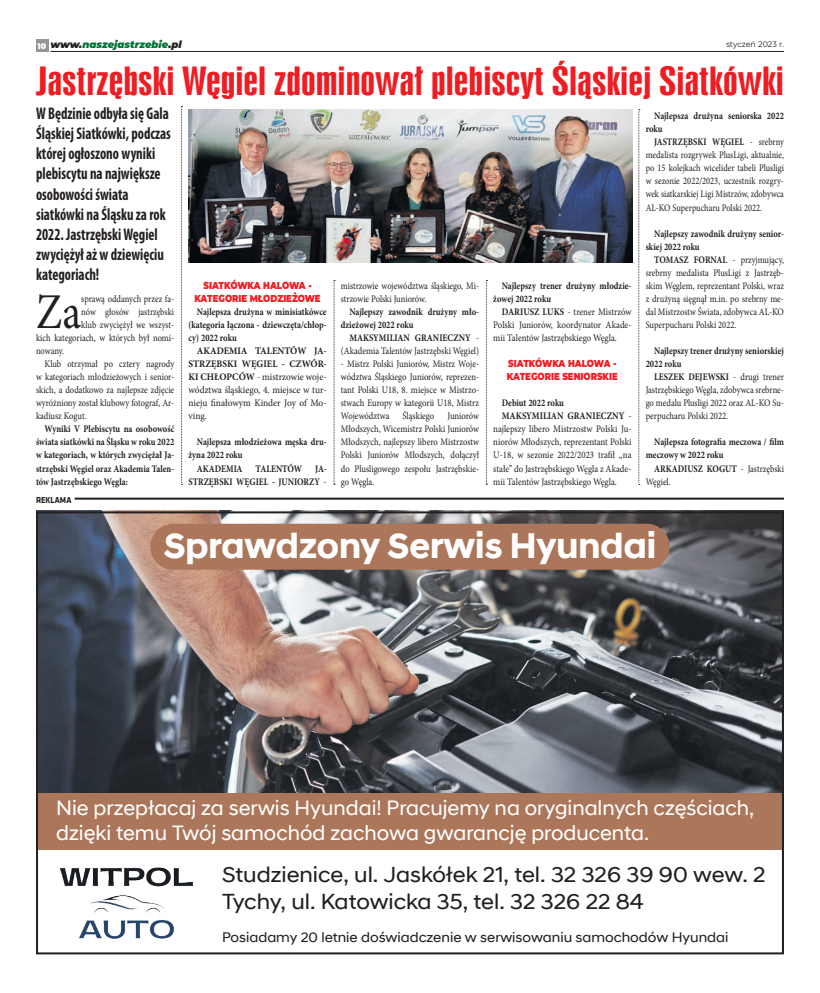
<style>
.page{position:relative;width:820px;height:993px;background:#fff}
.page>*{position:absolute;margin:0;border:0;box-sizing:border-box;transform-origin:0 0}
.Tekst{font:50.1px "Minion Pro";color:#231f20;scale:.85 1}
.tytul_maly{font:36.4px "Swis 924 EU";color:#ee1d23;scale:1.26 1}
.t1{font:700 36px "Hyundai Sans Head Office";color:#fff}
.t2{font:22px "Hyundai Sans Head Office";color:#231f20;scale:1.04 1}
.t3{font:21px "Hyundai Sans Head Office";color:#fff}
.Tekst-2{font:700 condensed 16.9px/20.1px "Myriad Pro";color:#231f20;scale:.85 1}
.t4{font:14px "Hyundai Sans Head Office";color:#231f20;scale:1.04 1}
.Tekst-3{font:10px/13px "Minion Pro";color:#231f20;text-align:justify;scale:.85 1}
.Tekst-4{font:700 10px/13px "Minion Pro";color:#231f20;scale:.85 1}
.Tekst-5{font:10px/13px "Minion Pro";color:#231f20;text-align:justify;scale:.86 1}
.Tekst-6{font:10px/13px "Minion Pro";color:#231f20;text-align:justify;scale:.88 1}
.Tekst-7{font:10px/13px "Minion Pro";color:#231f20;text-align:justify;scale:.84 1}
.Tekst-8{font:10px/13px "Minion Pro";color:#231f20;text-align:justify;scale:.94 1}
.t5{font:900 10px/13px "Montserrat";color:#ee1d23;text-align:center;scale:.85 1}
.tekst{font:italic 900 10px "Montserrat";color:#007236}
.tekst-2{font:700 9px "Klavika";color:#231f20;scale:.9 1}
.t6{font:8px "Montserrat";letter-spacing:-.005em;color:#231f20}
.tekst-3{font:900 8px "Montserrat";color:#fff}
.s1{color:#231f20}
.s2{font-weight:700}
.s3{font-weight:400}
</style>
<div class="page">
<div style="left:36px;top:40px;width:12px;height:12px;background:#939598"></div>
<hr style="left:50px;top:51px;width:733px;height:1px;background:#231f20">
<img style="left:188px;top:109px;width:444px;height:153px">
<svg style="left:181px;top:106px;width:1px;height:379px"></svg>
<svg style="left:333px;top:280px;width:2px;height:205px"></svg>
<svg style="left:486px;top:280px;width:1px;height:205px"></svg>
<svg style="left:638px;top:109px;width:1px;height:376px"></svg>
<img style="left:36px;top:510px;width:747px;height:283px">
<div style="left:36px;top:793px;width:747px;height:56px;background:#ab7659"></div>
<div style="left:36px;top:511px;width:747px;height:443px;border:2px solid #231f20"></div>
<img style="left:59px;top:867px;width:134px;height:72px">
<div style="left:150px;top:523px;width:519px;height:46px;background:#ab7659;border-radius:23px"></div>
<hr style="left:75px;top:497px;width:708px;height:2px;background:#231f20">
<p class="tekst-3" style="left:38px;top:40px;width:10px">10</p>
<p class="tekst" style="left:50px;top:37px;width:133px"><span class="s1">www.</span>naszejastrzebie<span class="s1">.pl</span></p>
<p class="t6" style="left:725px;top:39px;width:59px">styczeń 2023 r.</p>
<p class="tytul_maly" style="left:36px;top:60px;width:595px">Jastrzębski Węgiel zdominował plebiscyt Śląskiej Siatkówki</p>
<p class="Tekst-2" style="left:36px;top:103px;width:160px">W Będzinie odbyła się Gala<br>Śląskiej Siatkówki, podczas której ogłoszono wyniki plebiscytu na największe osobowości świata siatkówki na Śląsku za rok<br>2022. Jastrzębski Węgiel zwyciężył aż w dziewięciu kategoriach!</p>
<p class="Tekst-4" style="left:645px;top:109px;width:164px;text-indent:9px">Najlepsza drużyna seniorska 2022 roku</p>
<p class="Tekst-7" style="left:645px;top:135px;width:166px;text-indent:9px"><span class="s2">JASTRZĘBSKI WĘGIEL</span> - srebrny medalista rozgrywek PlusLigi, aktualnie, po 15 kolejkach wicelider tabeli Plusligi w sezonie 2022/2023, uczestnik rozgry&shy;wek siatkarskiej Ligi Mistrzów, zdobywca AL-KO Superpucharu Polski 2022.</p>
<p class="Tekst-4" style="left:645px;top:227px;width:164px;text-indent:9px">Najlepszy zawodnik drużyny senior&shy;skiej 2022 roku</p>
<p class="Tekst-3" style="left:645px;top:253px;width:164px;text-indent:9px"><span class="s2">TOMASZ FORNAL</span> - przyjmujący, srebrny medalista PlusLigi z Jastrzęb&shy;skim Węglem, reprezentant Polski, wraz z drużyną sięgnął m.in. po srebrny me&shy;dal Mistrzostw Świata, zdobywca AL-KO Superpucharu Polski 2022.</p>
<p class="Tekst-4" style="left:645px;top:344px;width:164px;text-indent:9px">Najlepszy trener drużyny seniorskiej<br>2022 roku</p>
<p class="Tekst-3" style="left:645px;top:370px;width:164px;text-indent:9px"><span class="s2">LESZEK DEJEWSKI</span> - drugi trener Jastrzębskiego Węgla, zdobywca srebrne&shy;go medalu Plusligi 2022 oraz AL-KO Su&shy;perpucharu Polski 2022.</p>
<p class="Tekst-4" style="left:645px;top:435px;width:164px;text-indent:9px">Najlepsza fotografia meczowa / film meczowy w 2022 roku</p>
<p class="Tekst-3" style="left:645px;top:461px;width:164px;text-indent:9px"><span class="s2">ARKADIUSZ KOGUT</span> - Jastrzębski<br>Węgiel.</p>
<p class="t5" style="left:194px;top:278px;width:150px">SIATKÓWKA HALOWA -<br>KATEGORIE MŁODZIEŻOWE</p>
<p class="Tekst-4" style="left:188px;top:305px;width:164px;text-align:justify;text-indent:9px">Najlepsza drużyna w minisiatkówce (kategoria łączona - dziewczęta/chłop&shy;cy) 2022 roku</p>
<p class="Tekst-8" style="left:188px;top:344px;width:148px;text-indent:9px"><span class="s2">AKADEMIA TALENTÓW JA-STRZĘBSKI WĘGIEL - CZWÓR-KI CHŁOPCÓW</span> - mistrzowie woje&shy;wództwa śląskiego, 4. miejsce w tur&shy;nieju finałowym Kinder Joy of Mo&shy;ving.</p>
<p class="Tekst-4" style="left:188px;top:435px;width:164px;text-indent:9px">Najlepsza młodzieżowa męska dru&shy;żyna 2022 roku</p>
<p class="Tekst-4" style="left:197px;top:461px;width:55px">AKADEMIA</p>
<p class="Tekst-4" style="left:255px;top:461px;width:56px">TALENTÓW</p>
<p class="Tekst-3" style="left:341px;top:279px;width:164px">mistrzowie województwa śląskiego, Mi&shy;strzowie Polski Juniorów.</p>
<p class="Tekst-4" style="left:341px;top:305px;width:164px;text-indent:9px">Najlepszy zawodnik drużyny mło&shy;dzieżowej 2022 roku</p>
<p class="Tekst-5" style="left:341px;top:331px;width:162px;text-align:right"><span class="s2">MAKSYMILIAN GRANIECZNY</span> - (Akademia Talentów Jastrzębski Węgiel)</p>
<p class="Tekst-5" style="left:341px;top:357px;width:162px">- Mistrz Polski Juniorów, Mistrz Woje&shy;wództwa Śląskiego Juniorów, reprezen&shy;tant Polski U18, 8. miejsce w Mistrzo&shy;stwach Europy w kategorii U18, Mistrz Województwa</p>
<p class="Tekst-4" style="left:493px;top:279px;width:164px;text-indent:9px">Najlepszy trener drużyny młodzie&shy;żowej 2022 roku</p>
<p class="Tekst-6" style="left:493px;top:305px;width:158px;text-indent:9px"><span class="s2">DARIUSZ LUKS</span> - trener Mistrzów Polski Juniorów, koordynator Akade&shy;mii Talentów Jastrzębskiego Węgla.</p>
<p class="t5" style="left:506px;top:356px;width:132px;text-align:left">SIATKÓWKA HALOWA -<br>KATEGORIE SENIORSKIE</p>
<p class="Tekst-4" style="left:501px;top:396px;width:75px">Debiut 2022 roku</p>
<p class="Tekst-6" style="left:493px;top:409px;width:158px;text-indent:9px"><span class="s2">MAKSYMILIAN GRANIECZNY</span> - najlepszy libero Mistrzostw Polski Ju&shy;niorów Młodszych, reprezentant Polski U-18, w sezonie 2022/2023 trafił „na stałe” do Jastrzębskiego Węgla z Akade&shy;mii Talentów Jastrzębskiego Węgla.</p>
<p class="Tekst" style="left:36px;top:278px;width:55px">Za</p>
<p class="Tekst-3" style="left:81px;top:292px;width:111px">sprawą oddanych przez fa-</p>
<p class="Tekst-3" style="left:81px;top:305px;width:111px">nów głosów jastrzębski</p>
<p class="Tekst-3" style="left:81px;top:318px;width:111px">klub zwyciężył we wszyst-</p>
<p class="Tekst-3" style="left:36px;top:331px;width:164px">kich kategoriach, w których był nomi-</p>
<p class="Tekst-3" style="left:36px;top:344px;width:34px">nowany.</p>
<p class="Tekst-3" style="left:36px;top:357px;width:164px;text-indent:9px">Klub otrzymał po cztery nagrody w kategoriach młodzieżowych i senior&shy;skich, a dodatkowo za najlepsze zdjęcie wyróżniony został klubowy fotograf, Ar&shy;kadiusz Kogut.</p>
<p class="Tekst-4" style="left:36px;top:422px;width:164px;text-align:justify;text-indent:9px">Wyniki V Plebiscytu na osobowość świata siatkówki na Śląsku w roku 2022 w kategoriach, w których zwyciężał Ja&shy;strzębski Węgiel oraz Akademia Talen&shy;tów Jastrzębskiego Węgla:</p>
<p class="Tekst-5" style="left:402px;top:409px;width:38px">Śląskiego</p>
<p class="Tekst-5" style="left:341px;top:409px;width:162px;text-indent:106px">Juniorów Młodszych, Wicemistrz Polski Juniorów Młodszych, najlepszy libero Mistrzostw Polski Juniorów Młodszych, dołączył do Plusligowego zespołu Jastrzębskie&shy;go Węgla.</p>
<p class="Tekst-4" style="left:188px;top:461px;width:164px;text-align:right">JA-<br>STRZĘBSKI WĘGIEL - JUNIORZY <span class="s3">-</span></p>
<p class="tekst-2" style="left:36px;top:495px;width:41px">REKLAMA</p>
<p class="t1" style="left:164px;top:523px;width:493px">Sprawdzony Serwis Hyundai</p>
<p class="t3" style="left:56px;top:795px;width:699px">Nie przepłacaj za serwis Hyundai! Pracujemy na oryginalnych częściach,</p>
<p class="t3" style="left:56px;top:820px;width:594px">dzięki temu Twój samochód zachowa gwarancję producenta.</p>
<p class="t2" style="left:222px;top:861px;width:524px">Studzienice, ul. Jaskółek 21, tel. 32 326 39 90 wew. 2</p>
<p class="t2" style="left:222px;top:887px;width:407px">Tychy, ul. Katowicka 35, tel. 32 326 22 84</p>
<p class="t4" style="left:222px;top:928px;width:488px">Posiadamy 20 letnie doświadczenie w serwisowaniu samochodów Hyundai</p>
</div>
